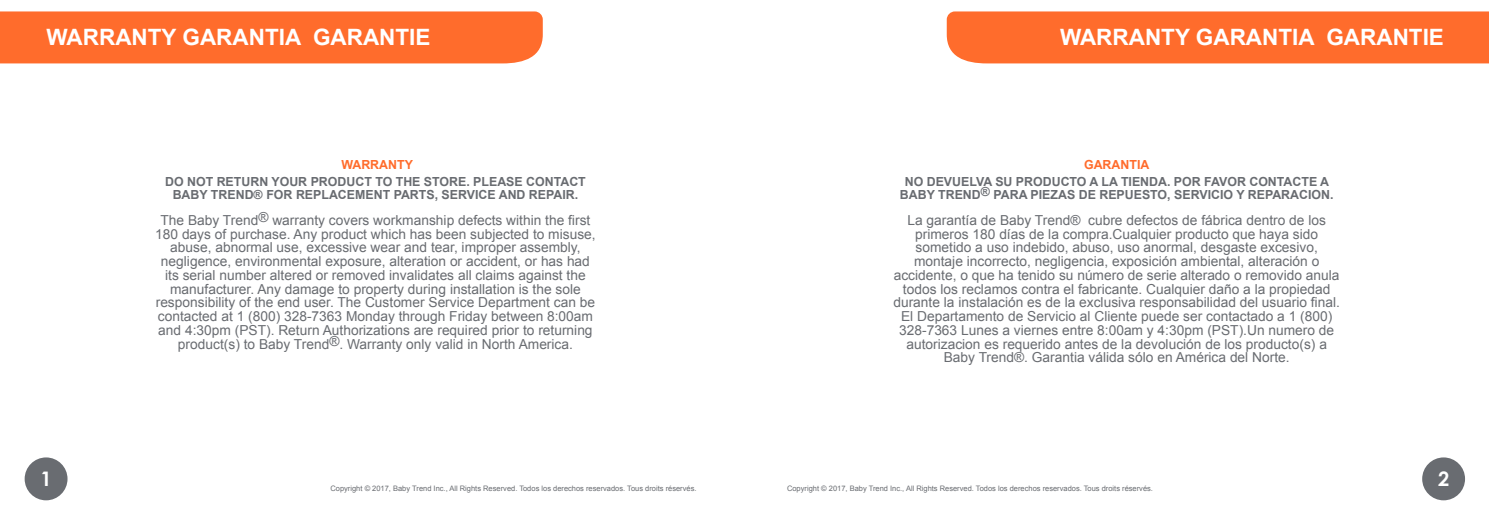
<style>
.page{position:relative;width:1489px;height:525px;background:#fff}
.page>*{position:absolute;margin:0;border:0;box-sizing:border-box;transform-origin:0 0}
.t1{font:700 22.5px "Arial";color:#fff}
.t2{font:700 20px "Century Gothic";color:#fff}
.t3{font:13.75px/13.8px "Arial";color:#696c71;text-align:center}
.t4{font:700 12.5px/12.5px "Arial";color:#696c71;text-align:center}
.t5{font:700 12.5px "Arial";color:#ff6c2c}
.t6{font:7.5px "Arial";color:#696c71}
</style>
<div class="page">
<div style="left:1421px;top:457px;width:43px;height:43px;background:#696c71;border-radius:50%"></div>
<div style="left:25px;top:457px;width:42px;height:43px;background:#696c71;border-radius:50%"></div>
<div style="left:0;top:11px;width:542px;height:52px;background:#ff6c2c"></div>
<div style="left:946px;top:11px;width:542px;height:52px;background:#ff6c2c"></div>
<h1 class="t1" style="left:47px;top:25px;width:385px">WARRANTY GARANTIA GARANTIE</h1>
<h1 class="t1" style="left:1059px;top:25px;width:385px">WARRANTY GARANTIA GARANTIE</h1>
<h2 class="t2" style="left:40px;top:466px;width:13px">1</h2>
<p class="t5" style="left:341px;top:157px;width:73px">WARRANTY</p>
<p class="t4" style="left:165px;top:175px;width:422px">DO NOT RETURN YOUR PRODUCT TO THE STORE. PLEASE CONTACT<br>BABY TREND® FOR REPLACEMENT PARTS, SERVICE AND REPAIR.</p>
<p class="t3" style="left:155px;top:213px;width:442px">The Baby Trend® warranty covers workmanship defects within the first 180 days of purchase. Any product which has been subjected to misuse, abuse, abnormal use, excessive wear and tear, improper assembly, negligence, environmental exposure, alteration or accident, or has had its serial number altered or removed invalidates all claims against the manufacturer. Any damage to property during installation is the sole responsibility of the end user. The Customer Service Department can be contacted at 1 (800) 328-7363 Monday through Friday between 8:00am and 4:30pm (PST). Return Authorizations are required prior to returning product(s) to Baby Trend®. Warranty only valid in North America.</p>
<p class="t5" style="left:1083px;top:157px;width:67px">GARANTIA</p>
<p class="t4" style="left:899px;top:175px;width:435px">NO DEVUELVA SU PRODUCTO A LA TIENDA. POR FAVOR CONTACTE A<br>BABY TREND® PARA PIEZAS DE REPUESTO, SERVICIO Y REPARACION.</p>
<p class="t3" style="left:893px;top:213px;width:448px">La garantía de Baby Trend® cubre defectos de fábrica dentro de los primeros 180 días de la compra.Cualquier producto que haya sido sometido a uso indebido, abuso, uso anormal, desgaste excesivo, montaje incorrecto, negligencia, exposición ambiental, alteración o accidente, o que ha tenido su número de serie alterado o removido anula todos los reclamos contra el fabricante. Cualquier daño a la propiedad durante la instalación es de la exclusiva responsabilidad del usuario final.<br>El Departamento de Servicio al Cliente puede ser contactado a 1 (800)<br>328-7363 Lunes a viernes entre 8:00am y 4:30pm (PST).Un numero de autorizacion es requerido antes de la devolución de los producto(s) a Baby Trend®. Garantia válida sólo en América del Norte.</p>
<p class="t6" style="left:330px;top:483px;width:367px">Copyright © 2017, Baby Trend Inc., All Rights Reserved. Todos los derechos reservados. Tous droits réservés.</p>
<p class="t6" style="left:787px;top:483px;width:367px">Copyright © 2017, Baby Trend Inc., All Rights Reserved. Todos los derechos reservados. Tous droits réservés.</p>
<h2 class="t2" style="left:1437px;top:466px;width:13px">2</h2>
</div>
